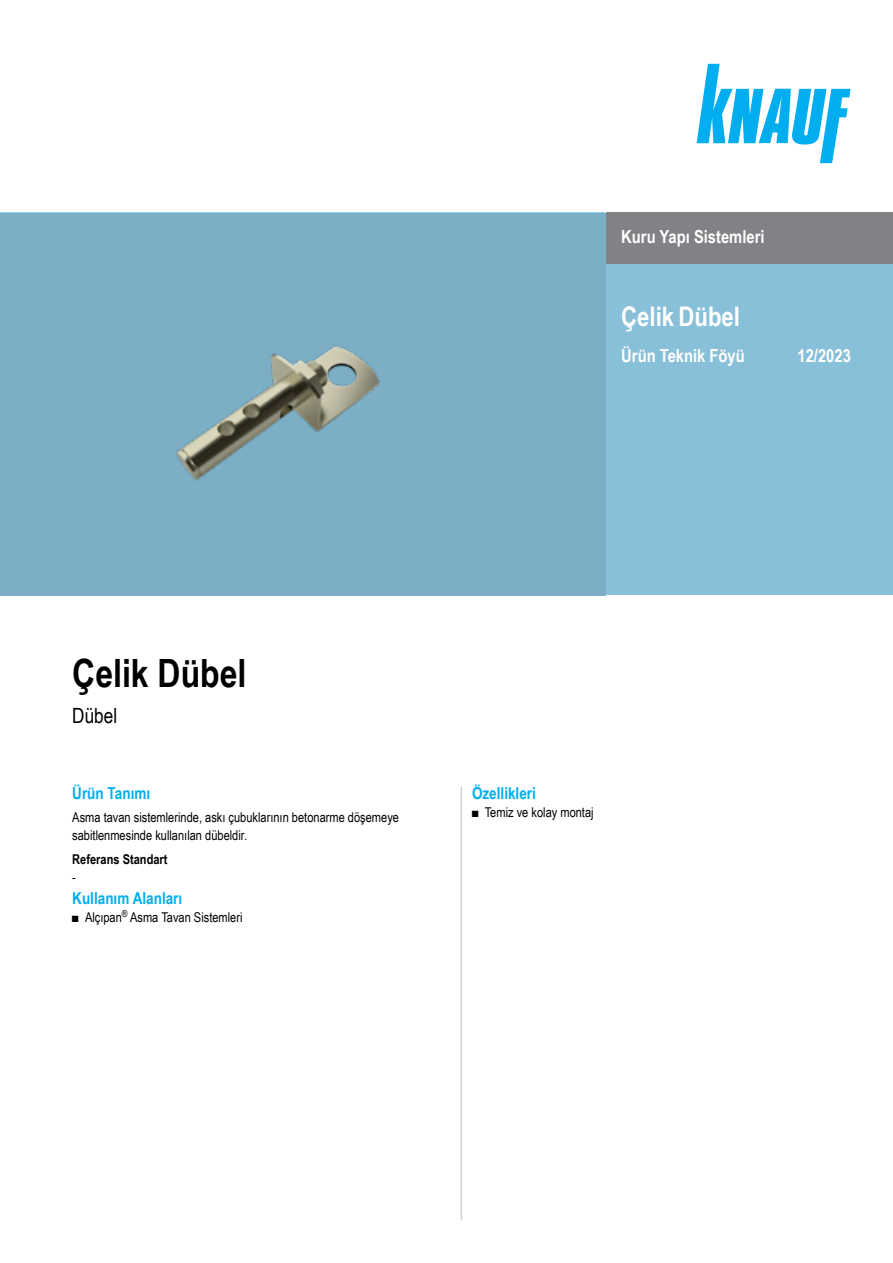
<style>
.page{position:relative;width:893px;height:1263px;background:#fff}
.page>*{position:absolute;margin:0;border:0;box-sizing:border-box;transform-origin:0 0}
.t1{font:700 39px "Arial Narrow";color:#000}
.t2{font:700 27px "Arial Narrow";color:#fff}
.t3{font:21px "Arial Narrow";color:#000}
.t4{font:700 18px "Arial Narrow";color:#fff}
.t5{font:700 16.5px "Arial Narrow";color:#00aeef}
.t6{font:13.5px/18px "Arial Narrow";color:#000}
.t7{font:700 13.5px "Arial Narrow";color:#000}
</style>
<div class="page">
<div style="left:606px;top:213px;width:287px;height:382px;background:#89c0d9"></div>
<div style="left:606px;top:213px;width:287px;height:51px;background:#808285"></div>
<svg style="left:697px;top:64px;width:153px;height:99px"></svg>
<div style="left:0;top:213px;width:606px;height:382px;background:#7cafc6"></div>
<img style="left:176px;top:345px;width:204px;height:136px">
<hr style="left:461px;top:787px;width:1px;height:433px;background:#d1d3d4">
<h3 class="t4" style="left:621px;top:223px;width:145px">Kuru Yapı Sistemleri</h3>
<h2 class="t2" style="left:621px;top:296px;width:120px">Çelik Dübel</h2>
<h3 class="t4" style="left:621px;top:342px;width:125px">Ürün Teknik Föyü</h3>
<h3 class="t4" style="left:797px;top:342px;width:55px">12/2023</h3>
<h1 class="t1" style="left:72px;top:644px;width:176px">Çelik Dübel</h1>
<h3 class="t3" style="left:72px;top:700px;width:46px">Dübel</h3>
<p class="t5" style="left:72px;top:780px;width:79px">Ürün Tanımı</p>
<p class="t6" style="left:72px;top:808px;width:328px">Asma tavan sistemlerinde, askı çubuklarının betonarme döşemeye sabitlenmesinde kullanılan dübeldir.</p>
<p class="t7" style="left:72px;top:849px;width:97px">Referans Standart</p>
<p class="t6" style="left:72px;top:867px;width:5px">-</p>
<p class="t5" style="left:72px;top:885px;width:112px">Kullanım Alanları</p>
<p class="t6" style="left:72px;top:907px;width:172px">■ Alçıpan<sup>®</sup> Asma Tavan Sistemleri</p>
<p class="t5" style="left:472px;top:780px;width:65px">Özellikleri</p>
<p class="t6" style="left:472px;top:802px;width:123px">■ Temiz ve kolay montaj</p>
</div>
